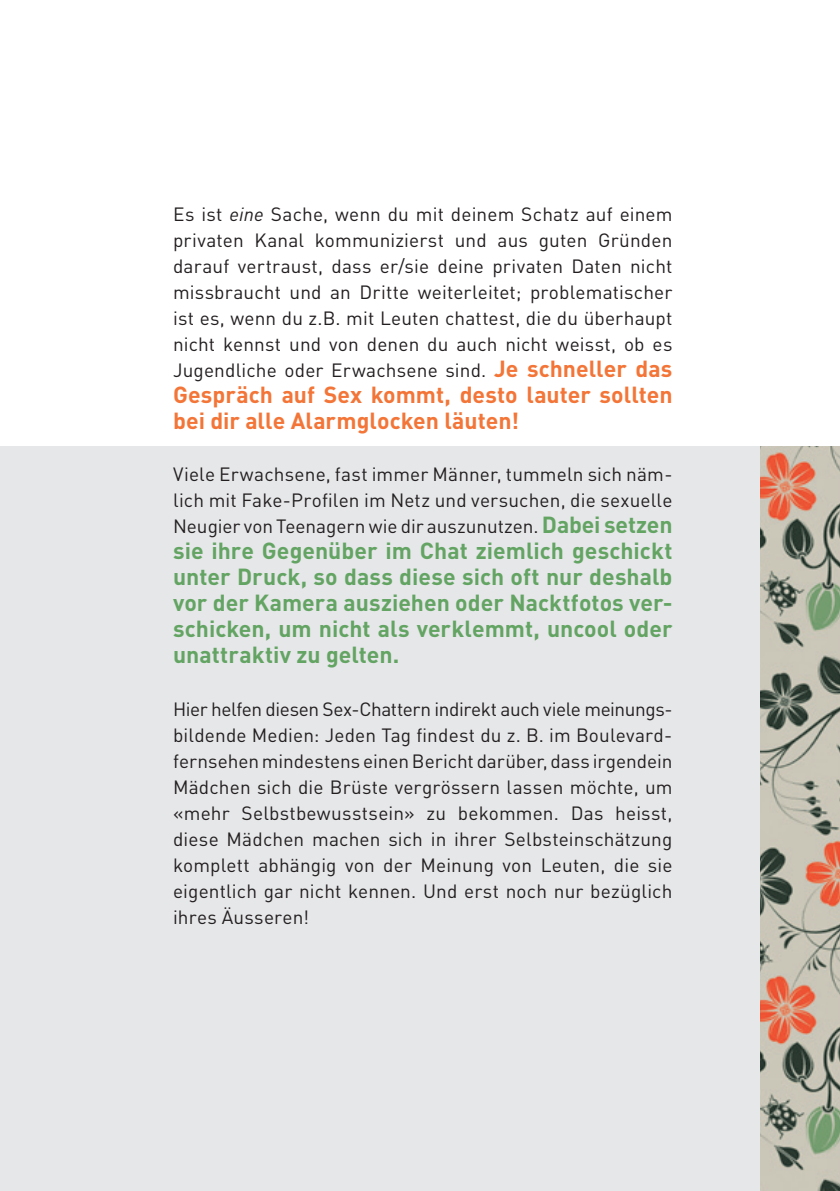
<style>
.page{position:relative;width:840px;height:1191px;background:#fff}
.page>*{position:absolute;margin:0;border:0;box-sizing:border-box;transform-origin:0 0}
.t1{font:700 23px/26px "DIN";color:#63a463;text-align:justify}
.t2{font:700 23px/26px "DIN";color:#f37537}
.t3{font:19px/26px "DIN";letter-spacing:.005em;color:#231f20;text-align:justify}
.s1{font-style:italic}
.s2{font-weight:700;font-size:23px;color:#f37537}
.s3{font-weight:700;font-size:23px;color:#63a463}
</style>
<div class="page">
<div style="left:0;top:446px;width:839px;height:745px;background:#e6e7e9"></div>
<img style="left:760px;top:446px;width:79px;height:745px">
<p class="t3" style="left:173px;top:201px;width:500px">Es ist <span class="s1">eine</span> Sache, wenn du mit deinem Schatz auf einem privaten Kanal kommunizierst und aus guten Gründen darauf vertraust, dass er/sie deine privaten Daten nicht missbraucht und an Dritte weiterleitet; problematischer ist es, wenn du z.B. mit Leuten chattest, die du überhaupt nicht kennst und von denen du auch nicht weisst, ob es Jugend liche oder Erwachsene sind. <span class="s2">Je schneller das</span></p>
<p class="t2" style="left:173px;top:381px;width:500px">Gespräch auf Sex kommt, desto lauter sollten bei dir alle Alarmglocken läuten!</p>
<p class="t3" style="left:173px;top:461px;width:500px">Viele Erwachsene, fast immer Männer, tummeln sich näm&shy;lich mit Fake-Profilen im Netz und ver suchen, die sexuelle Neugier von Teenagern wie dir auszunutzen. <span class="s3">Dabei setzen</span></p>
<p class="t1" style="left:173px;top:537px;width:500px">sie ihre Gegenüber im Chat ziemlich geschickt unter Druck, so dass diese sich oft nur deshalb vor der Kamera ausziehen oder Nacktfotos ver&shy;schicken, um nicht als verklemmt, uncool oder unattraktiv zu gelten.</p>
<p class="t3" style="left:173px;top:695px;width:500px">Hier helfen diesen Sex-Chattern indirekt auch viele mei nungs&shy;bildende Medien: Jeden Tag findest du z. B. im Bou levard&shy;fernsehen mindestens einen Bericht darüber, dass irgend ein Mädchen sich die Brüste vergrössern lassen möchte, um «mehr Selbstbewusstsein» zu bekommen. Das heisst, diese Mädchen machen sich in ihrer Selbstein schätzung komplett abhängig von der Meinung von Leuten, die sie eigentlich gar nicht kennen. Und erst noch nur bezüglich ihres Äusseren!</p>
</div>
